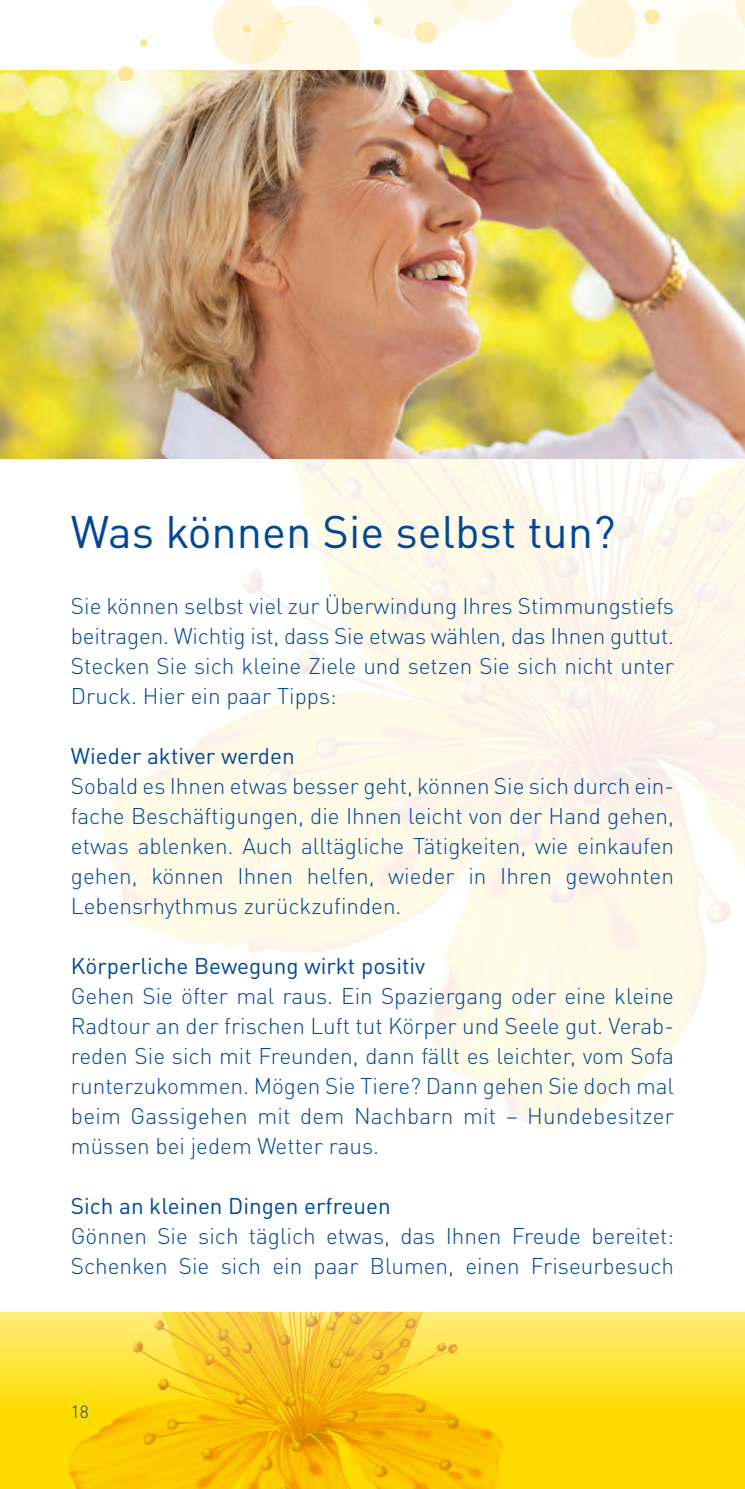
<style>
.page{position:relative;width:745px;height:1489px;background:#fff}
.page>*{position:absolute;margin:0;border:0;box-sizing:border-box;transform-origin:0 0}
.t1{font:45px "DINOT";color:#014892}
.t2{font:300 22.5px/30px "DIN Pro";color:#014892;text-align:justify}
.t3{font:22.5px "DINOT";color:#014892}
.t4{font:300 17.5px "DIN Pro";color:#014892}
</style>
<div class="page">
<svg style="left:0;top:1311px;width:744px;height:177px"></svg>
<img style="left:288px;top:1311px;width:46px;height:53px">
<img style="left:0;top:71px;width:744px;height:388px">
<svg style="left:118px;top:66px;width:15px;height:16px"></svg>
<svg style="left:568px;top:0;width:176px;height:110px"></svg>
<svg style="left:140px;top:39px;width:8px;height:8px"></svg>
<img style="left:211px;top:0;width:304px;height:122px">
<h1 class="t1" style="left:71px;top:503px;width:546px">Was können Sie selbst tun?</h1>
<p class="t2" style="left:71px;top:588px;width:604px">Sie können selbst viel zur Überwindung Ihres Stimmungstiefs beitragen. Wichtig ist, dass Sie etwas wählen, das Ihnen guttut.<br>Stecken Sie sich kleine Ziele und setzen Sie sich nicht unter Druck. Hier ein paar Tipps:</p>
<p class="t3" style="left:71px;top:741px;width:225px">Wieder aktiver werden</p>
<p class="t2" style="left:71px;top:768px;width:604px">Sobald es Ihnen etwas besser geht, können Sie sich durch ein&shy;fache Beschäftigungen, die Ihnen leicht von der Hand gehen, etwas ablenken. Auch alltägliche Tätigkeiten, wie einkaufen gehen, können Ihnen helfen, wieder in Ihren gewohnten Lebensrhythmus zurückzufinden.</p>
<p class="t3" style="left:71px;top:951px;width:355px">Körperliche Bewegung wirkt positiv</p>
<p class="t2" style="left:71px;top:978px;width:604px">Gehen Sie öfter mal raus. Ein Spaziergang oder eine kleine Radtour an der frischen Luft tut Körper und Seele gut. Verab&shy;reden Sie sich mit Freunden, dann fällt es leichter, vom Sofa runterzukommen. Mögen Sie Tiere? Dann gehen Sie doch mal beim Gassigehen mit dem Nachbarn mit – Hundebesitzer müssen bei jedem Wetter raus.</p>
<p class="t3" style="left:71px;top:1191px;width:321px">Sich an kleinen Dingen erfreuen</p>
<p class="t2" style="left:71px;top:1218px;width:604px">Gönnen Sie sich täglich etwas, das Ihnen Freude bereitet:<br>Schenken Sie sich ein paar Blumen, einen Friseurbesuch</p>
<p class="t4" style="left:71px;top:1398px;width:19px">18</p>
</div>
